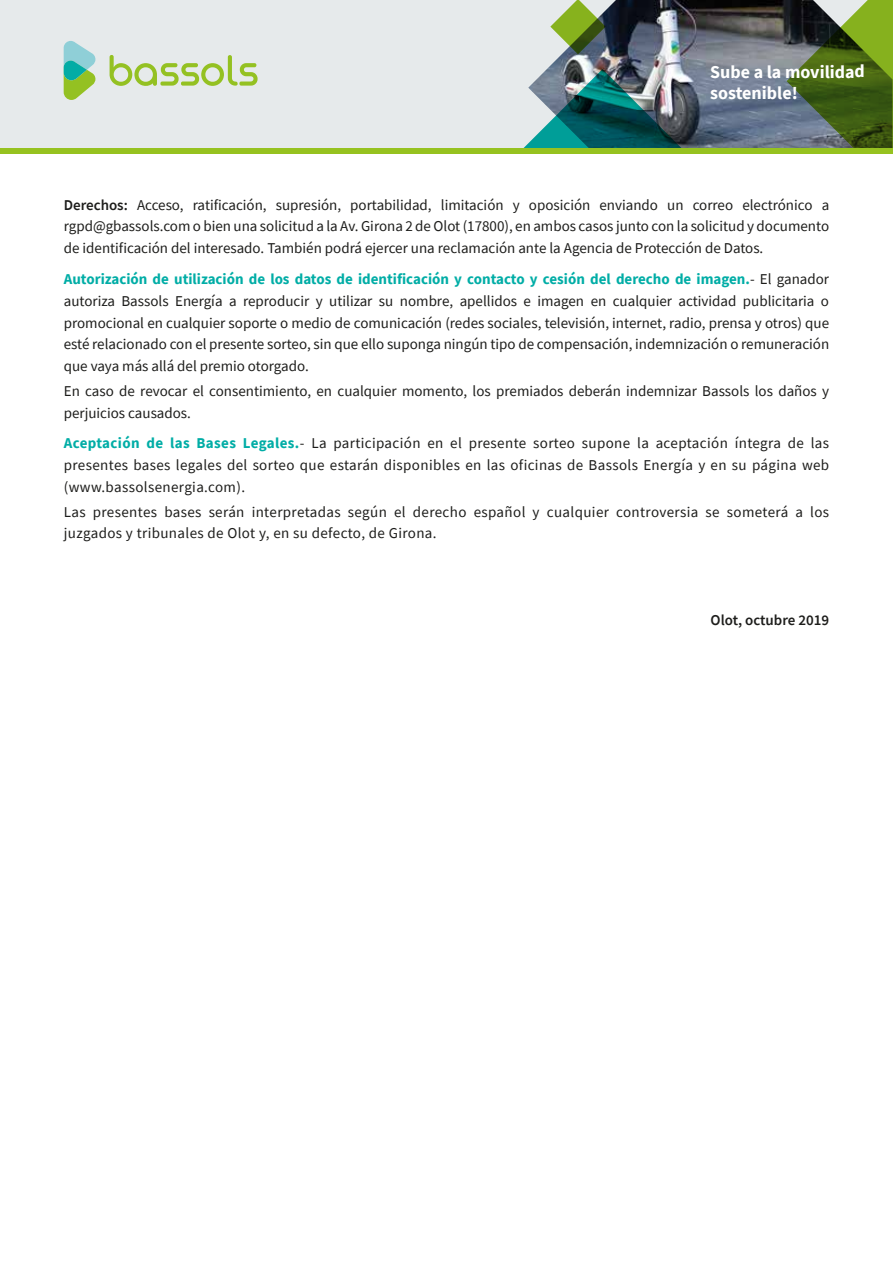
<style>
.page{position:relative;width:893px;height:1263px;background:#fff}
.page>*{position:absolute;margin:0;border:0;box-sizing:border-box;transform-origin:0 0}
.t1{font:700 18px/21.9px "Source Sans Pro";color:#fff}
.t2{font:15px/21.8px "Source Sans Pro";color:#1d1d1b;text-align:justify}
.t3{font:15px/21.8px "Source Sans Pro";letter-spacing:.025em;color:#1d1d1b}
.t4{font:600 15px "Source Sans Pro";color:#1d1d1b}
.s1{font-weight:600}
.s2{font-weight:700;color:#00ada6}
</style>
<div class="page">
<div style="left:0;top:0;width:893px;height:148px;background:#e6eaeb"></div>
<svg style="left:110px;top:55px;width:148px;height:31px"></svg>
<svg style="left:64px;top:41px;width:31px;height:59px"></svg>
<img style="left:547px;top:0;width:240px;height:148px">
<img style="left:523px;top:69px;width:165px;height:79px">
<svg style="left:787px;top:0;width:105px;height:148px;background:#556c36"></svg>
<svg style="left:550px;top:0;width:56px;height:54px"></svg>
<div style="left:0;top:148px;width:893px;height:6px;background:#96c220"></div>
<p class="t1" style="left:710px;top:60px;width:156px">Sube a la movilidad sostenible!</p>
<p class="t2" style="left:64px;top:194px;width:767px"><span class="s1">Derechos:</span> Acceso, ratificación, supresión, portabilidad, limitación y oposición enviando un correo electrónico a rgpd@gbassols.com o bien una solicitud a la Av. Girona 2 de Olot (17800), en ambos casos junto con la solicitud y documento de identificación del interesado. También podrá ejercer una reclamación ante la Agencia de Protección de Datos.</p>
<p class="t2" style="left:64px;top:268px;width:767px"><span class="s2">Autorización de utilización de los datos de identificación y contacto y cesión del derecho de imagen.</span>- El ganador autoriza Bassols Energía a reproducir y utilizar su nombre, apellidos e imagen en cualquier actividad publicitaria o promocional en cualquier soporte o medio de comunicación (redes sociales, televisión, internet, radio, prensa y otros) que esté relacionado con el presente sorteo, sin que ello suponga ningún tipo de compensación, indemnización o remuneración que vaya más allá del premio otorgado.</p>
<p class="t2" style="left:64px;top:380px;width:767px">En caso de revocar el consentimiento, en cualquier momento, los premiados deberán indemnizar Bassols los daños y perjuicios causados.</p>
<p class="t2" style="left:64px;top:432px;width:767px"><span class="s2">Aceptación de las Bases Legales.</span>- La participación en el presente sorteo supone la aceptación íntegra de las presentes bases legales del sorteo que estarán disponibles en las oficinas de Bassols Energía y en su página web (www.bassolsenergia.com).</p>
<p class="t3" style="left:64px;top:501px;width:767px">Las presentes bases serán interpretadas según el derecho español y cualquier controversia se someterá a los juzgados y tribunales de Olot y, en su defecto, de Girona.</p>
<p class="t4" style="left:711px;top:610px;width:120px">Olot, octubre 2019</p>
</div>
